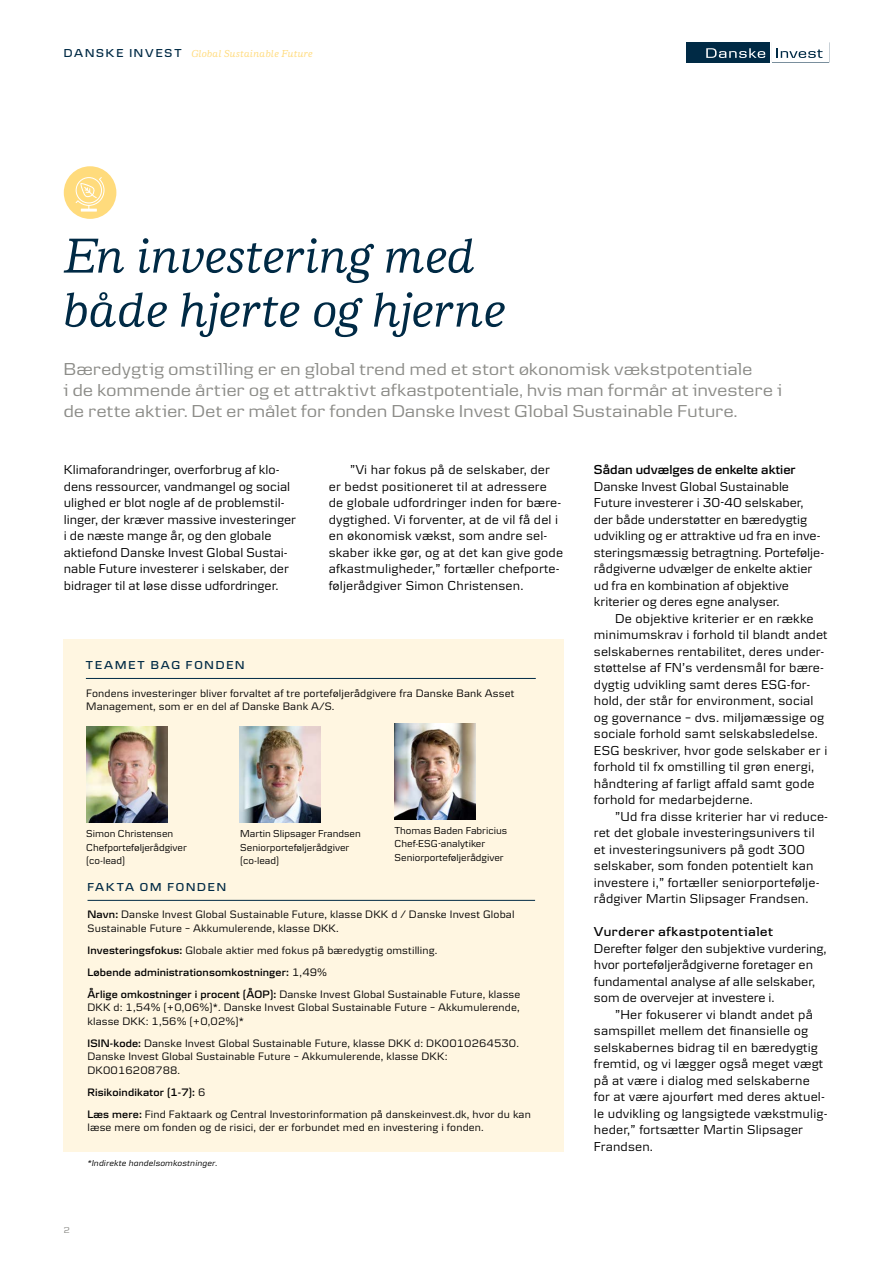
<style>
.page{position:relative;width:893px;height:1263px;background:#fff}
.page>*{position:absolute;margin:0;border:0;box-sizing:border-box;transform-origin:0 0}
.t1{font:italic 500 51px/54px "Danske Human";letter-spacing:-.005em;color:#002a45}
.t2{font:18px/21px "Danske Headline";letter-spacing:.025em;color:#8c8c88}
.t3{font:13.5px/16.5px "Danske Textv 2";letter-spacing:.01em;color:#000}
.t4{font:600 13.5px "Danske Textv 2";color:#000}
.t5{font:600 13.5px "Danske Headline";letter-spacing:.045em;color:#000}
.t6{font:600 12px "Danske Headline";letter-spacing:.15em;color:#002a45}
.t7{font:11.25px/13.5px "Danske Textv 2";letter-spacing:.01em;color:#000}
.t8{font:10.5px/13.5px "Danske Textv 2";color:#000}
.t9{font:italic 500 10.5px "Danske Human";letter-spacing:.025em;color:#ffdb7c}
.t10{font:italic 9px "Danske Textv 2";letter-spacing:.01em;color:#000}
.t11{font:9px "Danske Headline";color:#8c8c88}
.s1{font-family:"Danske Headline";font-weight:600;font-style:normal;font-size:12px;color:#002a45}
.s2{font-weight:600}
</style>
<div class="page">
<div style="left:64px;top:639px;width:500px;height:512px;background:#fff6e1"></div>
<img style="left:86px;top:727px;width:81px;height:96px">
<img style="left:240px;top:727px;width:81px;height:96px">
<img style="left:395px;top:723px;width:81px;height:96px">
<hr style="left:88px;top:900px;width:447px;height:1px;background:#002a45">
<hr style="left:86px;top:678px;width:450px;height:1px;background:#002a45">
<div style="left:64px;top:166px;width:52px;height:53px;background:#ffdb7c;border-radius:50%"></div>
<svg style="left:76px;top:177px;width:29px;height:35px"></svg>
<div style="left:686px;top:42px;width:84px;height:21px;background:#002a45"></div>
<svg style="left:706px;top:48px;width:59px;height:10px"></svg>
<svg style="left:772px;top:48px;width:57px;height:15px"></svg>
<p class="t9" style="left:64px;top:48px;width:251px"><span class="s1">DANSKE INVEST</span> Global Sustainable Future</p>
<h1 class="t1" style="left:64px;top:229px;width:444px">En investering med både hjerte og hjerne</h1>
<p class="t2" style="left:64px;top:358px;width:719px">Bæredygtig omstilling er en global trend med et stort økonomisk vækstpotentiale<br>i de kommende årtier og et attraktivt afkastpotentiale, hvis man formår at investere i de rette aktier. Det er målet for fonden Danske Invest Global Sustainable Future.</p>
<p class="t3" style="left:64px;top:461px;width:234px">Klimaforandringer, overforbrug af klo&shy;dens ressourcer, vandmangel og social ulighed er blot nogle af de problemstil&shy;linger, der kræver massive investeringer i de næste mange år, og den globale aktiefond Danske Invest Global Sustai&shy;nable Future investerer i selskaber, der bidrager til at løse disse udfordringer.</p>
<p class="t3" style="left:329px;top:461px;width:236px;text-indent:21px">”Vi har fokus på de selskaber, der er bedst positioneret til at adressere de globale udfordringer inden for bære&shy;dygtighed. Vi forventer, at de vil få del i en økonomisk vækst, som andre sel&shy;skaber ikke gør, og at det kan give gode afkastmuligheder,” fortæller chefporte&shy;føljerådgiver Simon Christensen.</p>
<p class="t4" style="left:594px;top:462px;width:203px">Sådan udvælges de enkelte aktier</p>
<p class="t3" style="left:594px;top:478px;width:232px">Danske Invest Global Sustainable Future investerer i 30-40 selskaber, der både understøtter en bæredygtig udvikling og er attraktive ud fra en inve&shy;steringsmæssig betragtning. Portefølje&shy;rådgiverne udvælger de enkelte aktier ud fra en kombination af objektive kriterier og deres egne analyser.</p>
<p class="t3" style="left:594px;top:610px;width:235px;text-indent:21px">De objektive kriterier er en række minimumskrav i forhold til blandt andet selskabernes rentabilitet, deres under&shy;støttelse af FN’s verdensmål for bære&shy;dygtig udvikling samt deres ESG-for&shy;hold, der står for environment, social og governance – dvs. miljømæssige og sociale forhold samt selskabsledelse.<br>ESG beskriver, hvor gode selskaber er i forhold til fx omstilling til grøn energi, håndtering af farligt affald samt gode forhold for medarbejderne.</p>
<p class="t3" style="left:594px;top:807px;width:236px;text-indent:21px">”Ud fra disse kriterier har vi reduce&shy;ret det globale investeringsunivers til et investeringsunivers på godt 300 selskaber, som fonden potentielt kan investere i,” fortæller seniorportefølje&shy;rådgiver Martin Slipsager Frandsen.</p>
<p class="t5" style="left:594px;top:924px;width:181px">Vurderer afkastpotentialet</p>
<p class="t3" style="left:594px;top:939px;width:234px">Derefter følger den subjektive vurdering, hvor porteføljerådgiverne foretager en fundamental analyse af alle selskaber, som de overvejer at investere i.</p>
<p class="t3" style="left:594px;top:1005px;width:235px;text-indent:21px">”Her fokuserer vi blandt andet på samspillet mellem det finansielle og selskabernes bidrag til en bæredygtig fremtid, og vi lægger også meget vægt på at være i dialog med selskaberne for at være ajourført med deres aktuel&shy;le udvikling og langsigtede vækstmulig&shy;heder,” fortsætter Martin Slipsager Frandsen.</p>
<p class="t6" style="left:86px;top:658px;width:160px">TEAMET BAG FONDEN</p>
<p class="t7" style="left:86px;top:686px;width:430px">Fondens investeringer bliver forvaltet af tre porteføljerådgivere fra Danske Bank Asset<br>Management, som er en del af Danske Bank A/S.</p>
<p class="t8" style="left:240px;top:826px;width:122px">Martin Slipsager Frandsen<br>Seniorporteføljerådgiver (co-lead)</p>
<p class="t8" style="left:395px;top:823px;width:114px">Thomas Baden Fabricius<br>Chef-ESG-analytiker<br>Seniorporteføljerådgiver</p>
<p class="t8" style="left:86px;top:827px;width:102px">Simon Christensen<br>Chefporteføljerådgiver (co-lead)</p>
<p class="t6" style="left:88px;top:880px;width:140px">FAKTA OM FONDEN</p>
<p class="t7" style="left:88px;top:908px;width:428px"><span class="s2">Navn:</span> Danske Invest Global Sustainable Future, klasse DKK d / Danske Invest Global<br>Sustainable Future – Akkumulerende, klasse DKK.</p>
<p class="t7" style="left:88px;top:939px;width:434px;line-height:22px"><span class="s2">Investeringsfokus:</span> Globale aktier med fokus på bæredygtig omstilling.<br><span class="s2">Løbende administrationsomkostninger:</span> 1,49%<br><span class="s2">Årlige omkostninger i procent (ÅOP):</span> Danske Invest Global Sustainable Future, klasse</p>
<p class="t7" style="left:88px;top:1001px;width:434px">DKK d: 1,54% (+0,06%)*. Danske Invest Global Sustainable Future – Akkumulerende, klasse DKK: 1,56% (+0,02%)*</p>
<p class="t7" style="left:88px;top:1036px;width:433px"><span class="s2">ISIN-kode:</span> Danske Invest Global Sustainable Future, klasse DKK d: DK0010264530.<br>Danske Invest Global Sustainable Future – Akkumulerende, klasse DKK:<br>DK0016208788.</p>
<p class="t7" style="left:88px;top:1081px;width:445px;line-height:22px"><span class="s2">Risikoindikator (1-7):</span> 6<br><span class="s2">Læs mere:</span> Find Faktaark og Central Investorinformation på danskeinvest.dk, hvor du kan</p>
<p class="t7" style="left:88px;top:1121px;width:398px">læse mere om fonden og de risici, der er forbundet med en investering i fonden.</p>
<p class="t10" style="left:88px;top:1158px;width:132px">*Indirekte handelsomkostninger.</p>
<p class="t11" style="left:64px;top:1225px;width:8px">2</p>
</div>
